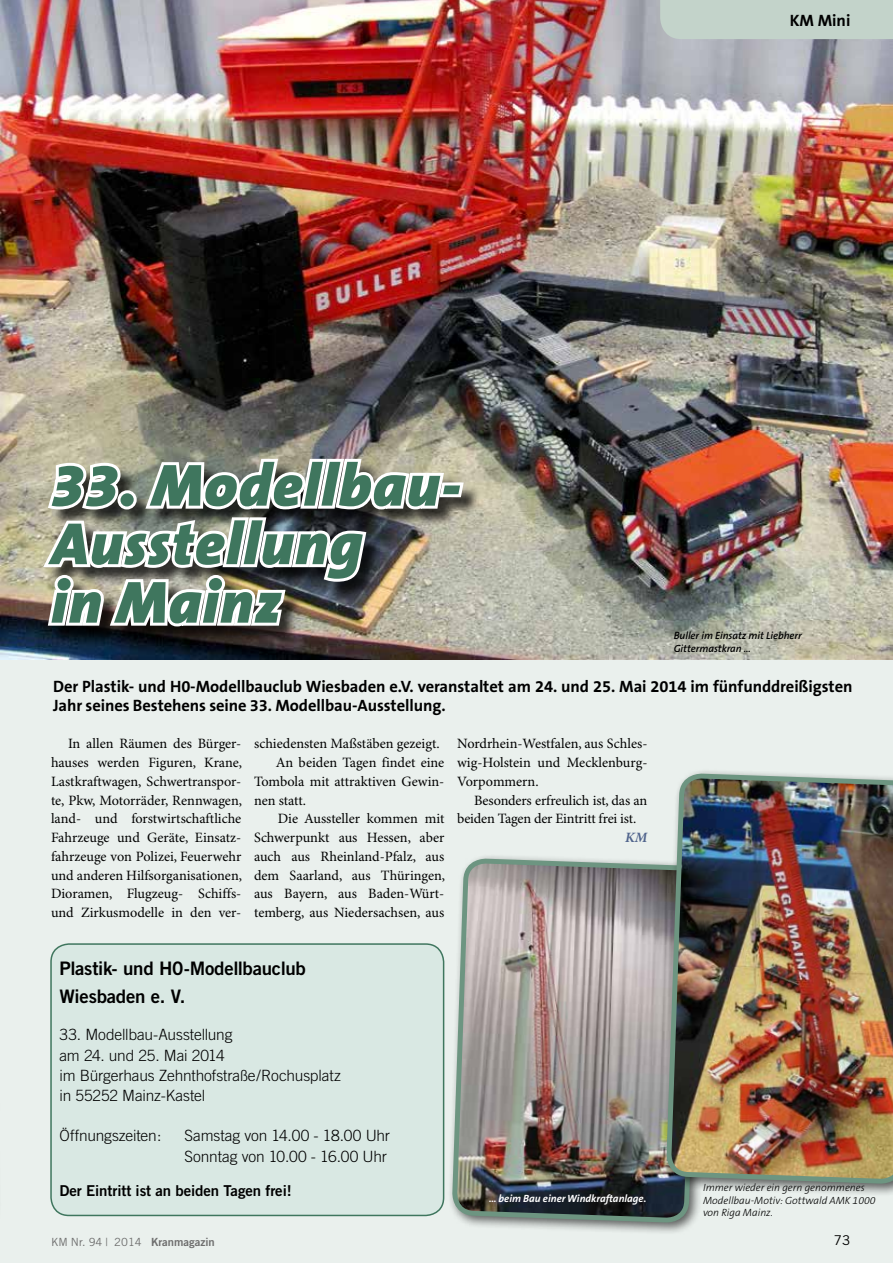
<style>
.page{position:relative;width:893px;height:1263px;background:#eaf0ed}
.page>*{position:absolute;margin:0;border:0;box-sizing:border-box;transform-origin:0 0}
.t1{font:italic 900 60px/58.5px "The Sans B9";letter-spacing:.02em;color:#3f765e}
.t2{font:18.6px/27.9px "Trade Gothic Bold Two";letter-spacing:-.02em;color:#000}
.t3{font:700 16.5px/18.8px "The Sans B7";letter-spacing:-.005em;color:#000}
.t4{font:300 15.45px/20.2px "Trade Gothic";letter-spacing:-.01em;color:#000}
.t5{font:15px "Trade Gothic Bold Two";letter-spacing:-.005em;color:#000}
.t6{font:14.25px/18.8px "Minion Pro";letter-spacing:-.005em;color:#000;text-align:justify}
.t7{font:italic 700 14.25px "Minion Pro";color:#51658d}
.t8{font:13.5px "Trade Gothic";color:#000}
.t9{font:11.25px "Trade Gothic";color:#6e6e6e}
.t10{font:italic 300 10.5px/12.3px "The Sans B3";color:#000}
.t11{font:italic 600 10.5px/12.3px "The Sans B6";letter-spacing:-.005em;color:#000}
.t12{font:italic 700 10.5px "The Sans B7";color:#fff}
.s1{font-family:"Trade Gothic Bold Two"}
</style>
<div class="page">
<img style="left:0;top:0;width:893px;height:659px">
<div style="left:51px;top:944px;width:393px;height:271px;background:#d9e8e3;border-radius:18px"></div>
<div style="left:50px;top:943px;width:394px;height:273px;border:2px solid #3f765e;border-radius:18px"></div>
<div style="left:660px;top:0;width:233px;height:39px;background:#c3d3ca"></div>
<div style="left:47px;top:461px;width:435px;height:183px;background:#000;opacity:.75"></div>
<img style="left:38px;top:440px;width:429px;height:189px">
<img style="left:450px;top:856px;width:214px;height:377px">
<img style="left:664px;top:522px;width:229px;height:711px">
<h1 class="t1" style="left:51px;top:458px;width:411px">33. Modellbau-<br>Ausstellung<br>in Mainz</h1>
<p class="t3" style="left:790px;top:11px;width:62px">KM Mini</p>
<p class="t11" style="left:674px;top:630px;width:130px">Buller im Einsatz mit Liebherr<br>Gittermastkran …</p>
<p class="t3" style="left:53px;top:677px;width:801px">Der Plastik- und H0-Modellbauclub Wiesbaden e.V. veranstaltet am 24. und 25. Mai 2014 im fünfunddreißigsten<br>Jahr seines Bestehens seine 33. Modellbau-Ausstellung.</p>
<p class="t6" style="left:51px;top:735px;width:193px;text-indent:17px">In allen Räumen des Bürger&shy;hauses werden Figuren, Krane, Lastkraftwagen, Schwertranspor&shy;te, Pkw, Motorräder, Rennwagen, land- und forstwirtschaftliche Fahrzeuge und Geräte, Einsatz&shy;fahrzeuge von Polizei, Feuerwehr und anderen Hilfsorganisationen, Dioramen, Flugzeug- Schiffs&shy;und Zirkusmodelle in den ver-</p>
<p class="t6" style="left:254px;top:735px;width:187px">schiedensten Maßstäben gezeigt.</p>
<p class="t6" style="left:457px;top:735px;width:192px">Nordrhein-Westfalen, aus Schles&shy;wig-Holstein und Mecklenburg-Vorpommern.</p>
<p class="t6" style="left:457px;top:791px;width:192px;text-indent:17px">Besonders erfreulich ist, das an beiden Tagen der Eintritt frei ist.</p>
<p class="t7" style="left:625px;top:829px;width:24px">KM</p>
<p class="t6" style="left:276px;top:754px;width:170px">An beiden Tagen findet eine</p>
<p class="t6" style="left:254px;top:772px;width:192px">Tombola mit attraktiven Gewin-</p>
<p class="t6" style="left:254px;top:791px;width:54px">nen statt.</p>
<p class="t6" style="left:278px;top:810px;width:168px">Die Aussteller kommen mit</p>
<p class="t6" style="left:254px;top:829px;width:192px">Schwerpunkt aus Hessen, aber</p>
<p class="t6" style="left:254px;top:847px;width:192px">auch aus Rheinland-Pfalz, aus</p>
<p class="t6" style="left:254px;top:866px;width:193px">dem Saarland, aus Thüringen,</p>
<p class="t6" style="left:254px;top:885px;width:192px">aus Bayern, aus Baden-Würt-</p>
<p class="t6" style="left:254px;top:904px;width:192px">temberg, aus Niedersachsen, aus</p>
<h2 class="t2" style="left:60px;top:954px;width:248px">Plastik- und H0-Modellbauclub<br>Wiesbaden e. V.</h2>
<p class="t4" style="left:60px;top:1025px;width:283px">33. Modellbau-Ausstellung<br>am 24. und 25. Mai 2014<br>im Bürgerhaus Zehnthofstraße/Rochusplatz in 55252 Mainz-Kastel</p>
<p class="t4" style="left:60px;top:1125px;width:103px">Öffnungszeiten:</p>
<p class="t4" style="left:185px;top:1125px;width:207px">Samstag von 14.00 - 18.00 Uhr<br>Sonntag von 10.00 - 16.00 Uhr</p>
<p class="t5" style="left:60px;top:1181px;width:234px">Der Eintritt ist an beiden Tagen frei!</p>
<p class="t12" style="left:489px;top:1193px;width:159px">… beim Bau einer Windkraftanlage.</p>
<p class="t10" style="left:703px;top:1182px;width:174px">Immer wieder ein gern genommenes<br>Modellbau-Motiv: Gottwald AMK 1000 von Riga Mainz.</p>
<p class="t9" style="left:51px;top:1235px;width:165px">KM Nr. 94 | 2014 <span class="s1">Kranmagazin</span></p>
<p class="t8" style="left:834px;top:1232px;width:18px">73</p>
</div>
